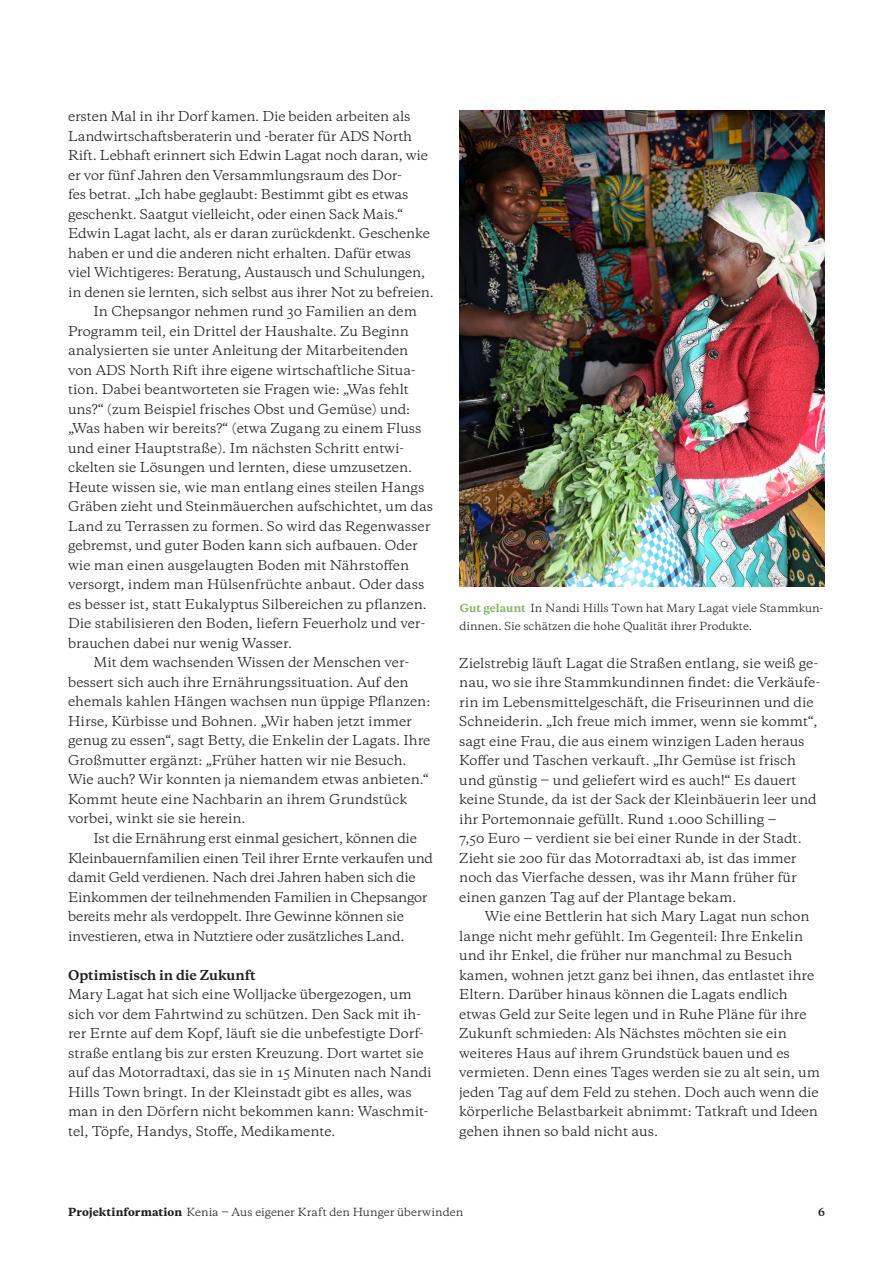
<style>
.page{position:relative;width:893px;height:1263px;background:#fff}
.page>*{position:absolute;margin:0;border:0;box-sizing:border-box;transform-origin:0 0}
.Projektinfo_Fließtext_8_5pt_ZAB_13_pt_mi{font:12.75px/19.5px "Galaxie Copernicus";color:#231f20}
.Projektinfo_Fließtext_8_5pt_ZAB_13_pt{font:12.75px/19.5px "Galaxie Copernicus";color:#231f20}
.Projektinfo_Fließtext_8_5pt_ZAB_13_pt_mi-2{font:12.75px/19.5px "Galaxie Copernicus";letter-spacing:-.02em;color:#231f20}
.Projektinfo_Fließtext_8_5pt_ZAB_13_pt-2{font:700 12.75px "Galaxie Copernicus";color:#231f20}
.Projektinfo_Bildunterschrift__7pt_ZAB_12{font:10.5px/18px "Galaxie Copernicus";color:#231f20}
.t1{font:700 10.5px "Galaxie Copernicus";color:#231f20}
.s1{font-weight:700;color:#7ab55b}
.s2{font-weight:800}
</style>
<div class="page">
<img style="left:459px;top:111px;width:366px;height:476px">
<p class="Projektinfo_Fließtext_8_5pt_ZAB_13_pt_mi" style="left:68px;top:107px;width:367px">ersten Mal in ihr Dorf kamen. Die beiden arbeiten als Landwirtschaftsberaterin und -berater für ADS North Rift. Lebhaft erinnert sich Edwin Lagat noch daran, wie er vor fünf Jahren den Versammlungsraum des Dor-<br>fes betrat. „Ich habe geglaubt: Bestimmt gibt es etwas geschenkt. Saatgut vielleicht, oder einen Sack Mais.“ Edwin Lagat lacht, als er daran zurückdenkt. Geschenke haben er und die anderen nicht erhalten. Dafür etwas viel Wichtigeres: Beratung, Austausch und Schulungen, in denen sie lernten, sich selbst aus ihrer Not zu befreien.</p>
<p class="Projektinfo_Fließtext_8_5pt_ZAB_13_pt_mi" style="left:68px;top:302px;width:367px;text-indent:26px">In Chepsangor nehmen rund 30 Familien an dem Programm teil, ein Drittel der Haushalte. Zu Beginn analysierten sie unter Anleitung der Mitarbeitenden von ADS North Rift ihre eigene wirtschaftliche Situa&shy;tion. Dabei beantworteten sie Fragen wie: „Was fehlt uns?“ (zum Beispiel frisches Obst und Gemüse) und: „Was haben wir bereits?“ (etwa Zugang zu einem Fluss und einer Hauptstraße). Im nächsten Schritt entwi&shy;ckelten sie Lösungen und lernten, diese umzusetzen.<br>Heute wissen sie, wie man entlang eines steilen Hangs Gräben zieht und Steinmäuerchen aufschichtet, um das Land zu Terrassen zu formen. So wird das Regenwasser gebremst, und guter Boden kann sich aufbauen. Oder wie man einen ausgelaugten Boden mit Nährstoffen versorgt, indem man Hülsenfrüchte anbaut. Oder dass es besser ist, statt Eukalyptus Silbereichen zu pflanzen.<br>Die stabilisieren den Boden, liefern Feuerholz und ver&shy;brauchen dabei nur wenig Wasser.</p>
<p class="Projektinfo_Fließtext_8_5pt_ZAB_13_pt_mi" style="left:68px;top:653px;width:364px;text-indent:26px">Mit dem wachsenden Wissen der Menschen ver&shy;bessert sich auch ihre Ernährungssituation. Auf den ehemals kahlen Hängen wachsen nun üppige Pflanzen:<br>Hirse, Kürbisse und Bohnen. „Wir haben jetzt immer genug zu essen“, sagt Betty, die Enkelin der Lagats. Ihre Großmutter ergänzt: „Früher hatten wir nie Besuch.<br>Wie auch? Wir konnten ja niemandem etwas anbieten.“ Kommt heute eine Nachbarin an ihrem Grundstück vorbei, winkt sie sie herein.</p>
<p class="Projektinfo_Fließtext_8_5pt_ZAB_13_pt_mi-2" style="left:68px;top:828px;width:367px;text-indent:26px">Ist die Ernährung erst einmal gesichert, können die Kleinbauernfamilien einen Teil ihrer Ernte verkaufen und damit Geld verdienen. Nach drei Jahren haben sich die Einkommen der teilnehmenden Familien in Chepsangor bereits mehr als verdoppelt. Ihre Gewinne können sie investieren, etwa in Nutztiere oder zusätzliches Land.</p>
<p class="Projektinfo_Fließtext_8_5pt_ZAB_13_pt-2" style="left:68px;top:966px;width:189px">Optimistisch in die Zukunft</p>
<p class="Projektinfo_Fließtext_8_5pt_ZAB_13_pt" style="left:68px;top:984px;width:365px">Mary Lagat hat sich eine Wolljacke übergezogen, um sich vor dem Fahrtwind zu schützen. Den Sack mit ih&shy;rer Ernte auf dem Kopf, läuft sie die unbefestigte Dorf&shy;straße entlang bis zur ersten Kreuzung. Dort wartet sie auf das Motorradtaxi, das sie in 15 Minuten nach Nandi Hills Town bringt. In der Kleinstadt gibt es alles, was man in den Dörfern nicht bekommen kann: Waschmit&shy;tel, Töpfe, Handys, Stoffe, Medikamente.</p>
<p class="Projektinfo_Bildunterschrift__7pt_ZAB_12" style="left:459px;top:599px;width:365px"><span class="s1">Gut gelaunt</span> In Nandi Hills Town hat Mary Lagat viele Stammkun&shy;dinnen. Sie schätzen die hohe Qualität ihrer Produkte.</p>
<p class="Projektinfo_Fließtext_8_5pt_ZAB_13_pt" style="left:459px;top:653px;width:363px">Zielstrebig läuft Lagat die Straßen entlang, sie weiß ge&shy;nau, wo sie ihre Stammkundinnen findet: die Verkäufe&shy;rin im Lebensmittelgeschäft, die Friseurinnen und die Schneiderin. „Ich freue mich immer, wenn sie kommt“, sagt eine Frau, die aus einem winzigen Laden heraus Koffer und Taschen verkauft. „Ihr Gemüse ist frisch und günstig ‒ und geliefert wird es auch!“ Es dauert keine Stunde, da ist der Sack der Kleinbäuerin leer und ihr Portemonnaie gefüllt. Rund 1.000 Schilling ‒<br>7,50 Euro ‒ verdient sie bei einer Runde in der Stadt.<br>Zieht sie 200 für das Motorradtaxi ab, ist das immer noch das Vierfache dessen, was ihr Mann früher für einen ganzen Tag auf der Plantage bekam.</p>
<p class="Projektinfo_Fließtext_8_5pt_ZAB_13_pt_mi" style="left:459px;top:907px;width:362px;text-indent:26px">Wie eine Bettlerin hat sich Mary Lagat nun schon lange nicht mehr gefühlt. Im Gegenteil: Ihre Enkelin und ihr Enkel, die früher nur manchmal zu Besuch kamen, wohnen jetzt ganz bei ihnen, das entlastet ihre Eltern. Darüber hinaus können die Lagats endlich etwas Geld zur Seite legen und in Ruhe Pläne für ihre Zukunft schmieden: Als Nächstes möchten sie ein weiteres Haus auf ihrem Grundstück bauen und es vermieten. Denn eines Tages werden sie zu alt sein, um jeden Tag auf dem Feld zu stehen. Doch auch wenn die körperliche Belastbarkeit abnimmt: Tatkraft und Ideen gehen ihnen so bald nicht aus.</p>
<p class="Projektinfo_Bildunterschrift__7pt_ZAB_12" style="left:68px;top:1203px;width:397px"><span class="s2">Projektinformation</span> Kenia ‒ Aus eigener Kraft den Hunger überwinden</p>
<p class="t1" style="left:818px;top:1205px;width:8px">6</p>
</div>
